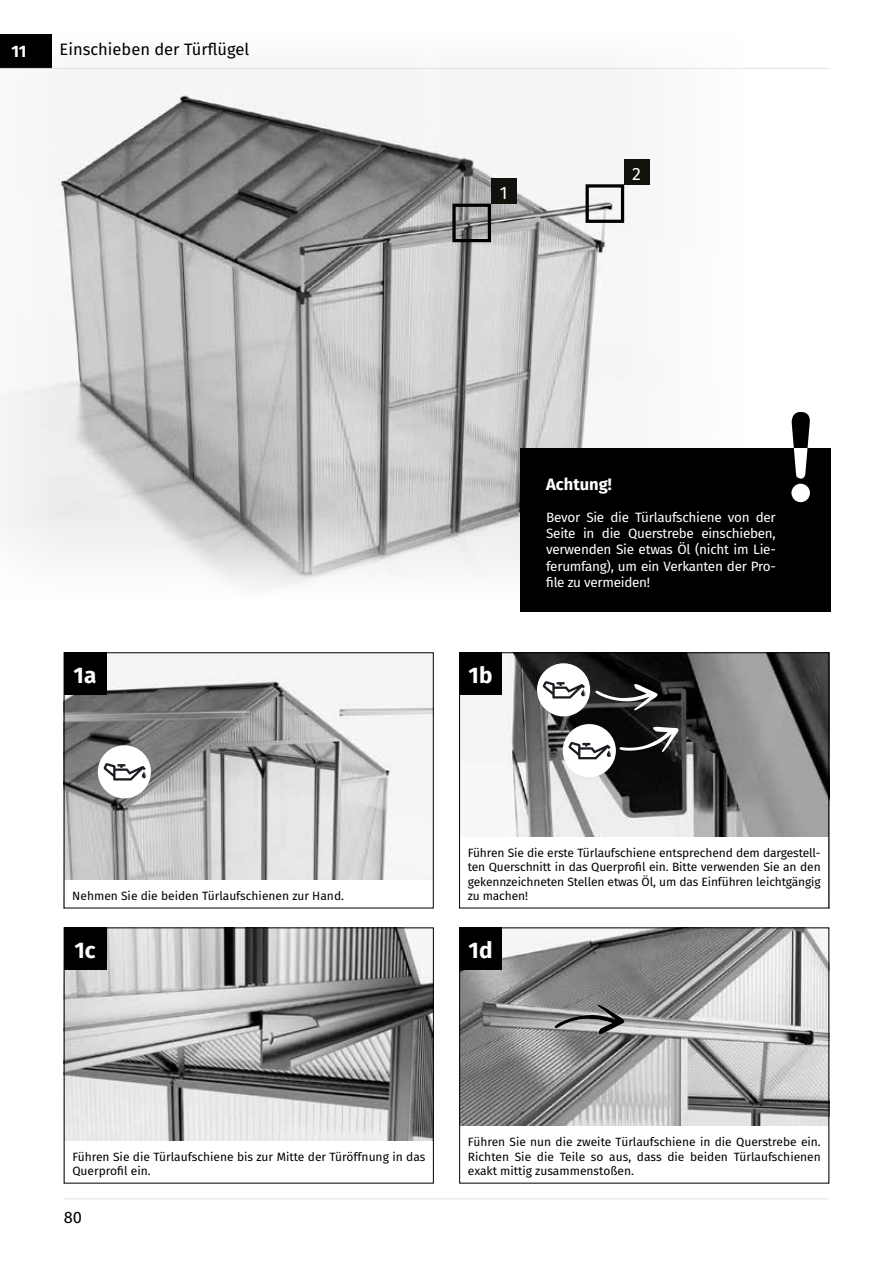
<style>
.page{position:relative;width:893px;height:1263px;background:#fff}
.page>*{position:absolute;margin:0;border:0;box-sizing:border-box;transform-origin:0 0}
.t1{font:700 22.5px "Fira Sans";color:#fff}
.t2{font:17.85px "Fira Sans";color:#fff}
.t3{font:16.5px "Fira Sans";color:#000}
.t4{font:700 16.5px "Fira Sans";color:#fff}
.t5{font:13.5px/16.2px "Fira Sans";letter-spacing:-.02em;color:#fff;text-align:justify}
.t6{font:12px/14.4px "Fira Sans";color:#000;text-align:justify}
</style>
<div class="page">
<hr style="left:64px;top:1198px;width:765px;height:1px;background:#e3e3e3">
<img style="left:3px;top:35px;width:739px;height:571px">
<div style="left:452px;top:204px;width:39px;height:38px;border:3px solid #000"></div>
<div style="left:491px;top:178px;width:25px;height:26px;background:#12110c"></div>
<div style="left:586px;top:184px;width:38px;height:39px;border:3px solid #000"></div>
<div style="left:624px;top:159px;width:25px;height:25px;background:#12110c"></div>
<img style="left:66px;top:654px;width:366px;height:226px">
<img style="left:508px;top:654px;width:319px;height:183px">
<img style="left:66px;top:929px;width:366px;height:212px">
<div style="left:537px;top:663px;width:53px;height:53px;background:#fff;border-radius:50%"></div>
<svg style="left:595px;top:684px;width:62px;height:26px"></svg>
<svg style="left:543px;top:681px;width:42px;height:17px"></svg>
<div style="left:563px;top:724px;width:53px;height:53px;background:#fff;border-radius:50%"></div>
<svg style="left:619px;top:727px;width:60px;height:25px"></svg>
<svg style="left:568px;top:742px;width:43px;height:17px"></svg>
<div style="left:98px;top:745px;width:53px;height:53px;background:#fff;border-radius:50%"></div>
<svg style="left:103px;top:763px;width:43px;height:17px"></svg>
<img style="left:461px;top:929px;width:366px;height:197px">
<svg style="left:554px;top:1004px;width:70px;height:30px;background:#808080"></svg>
<div style="left:0;top:34px;width:51px;height:34px;background:#000"></div>
<hr style="left:0;top:68px;width:829px;height:1px;background:#e3e3e3">
<div style="left:521px;top:449px;width:310px;height:163px;background:#000"></div>
<div style="left:791px;top:484px;width:19px;height:18px;background:#fff;border-radius:50%"></div>
<svg style="left:791px;top:412px;width:20px;height:67px"></svg>
<div style="left:459px;top:652px;width:370px;height:256px;border:1px solid #000"></div>
<div style="left:64px;top:927px;width:370px;height:256px;border:1px solid #000"></div>
<div style="left:64px;top:652px;width:42px;height:43px;background:#000"></div>
<div style="left:459px;top:652px;width:43px;height:43px;background:#000"></div>
<div style="left:64px;top:927px;width:42px;height:43px;background:#000"></div>
<div style="left:459px;top:927px;width:370px;height:256px;border:1px solid #000"></div>
<div style="left:459px;top:927px;width:43px;height:43px;background:#000"></div>
<h3 class="t4" style="left:12px;top:37px;width:17px">11</h3>
<h3 class="t3" style="left:60px;top:37px;width:191px">Einschieben der Türflügel</h3>
<h2 class="t2" style="left:500px;top:180px;width:9px">1</h2>
<h2 class="t2" style="left:632px;top:160px;width:10px">2</h2>
<h1 class="t1" style="left:74px;top:656px;width:24px">1a</h1>
<h1 class="t1" style="left:469px;top:656px;width:25px">1b</h1>
<h3 class="t4" style="left:546px;top:470px;width:67px">Achtung!</h3>
<p class="t5" style="left:546px;top:509px;width:231px">Bevor Sie die Türlaufschiene von der Seite in die Querstrebe einschieben, verwenden Sie etwas Öl (nicht im Lie&shy;ferumfang), um ein Verkanten der Pro&shy;file zu vermeiden!</p>
<p class="t6" style="left:72px;top:889px;width:272px">Nehmen Sie die beiden Türlaufschienen zur Hand.</p>
<p class="t6" style="left:468px;top:845px;width:354px">Führen Sie die erste Türlaufschiene entsprechend dem dargestell&shy;ten Querschnitt in das Querprofil ein. Bitte verwenden Sie an den gekennzeichneten Stellen etwas Öl, um das Einführen leichtgängig zu machen!</p>
<h1 class="t1" style="left:74px;top:931px;width:23px">1c</h1>
<h1 class="t1" style="left:469px;top:931px;width:25px">1d</h1>
<p class="t6" style="left:72px;top:1149px;width:354px">Führen Sie die Türlaufschiene bis zur Mitte der Türöffnung in das<br>Querprofil ein.</p>
<h3 class="t3" style="left:64px;top:1205px;width:20px">80</h3>
<p class="t6" style="left:468px;top:1134px;width:354px">Führen Sie nun die zweite Türlaufschiene in die Querstrebe ein.<br>Richten Sie die Teile so aus, dass die beiden Türlaufschienen exakt mittig zusammenstoßen.</p>
</div>
